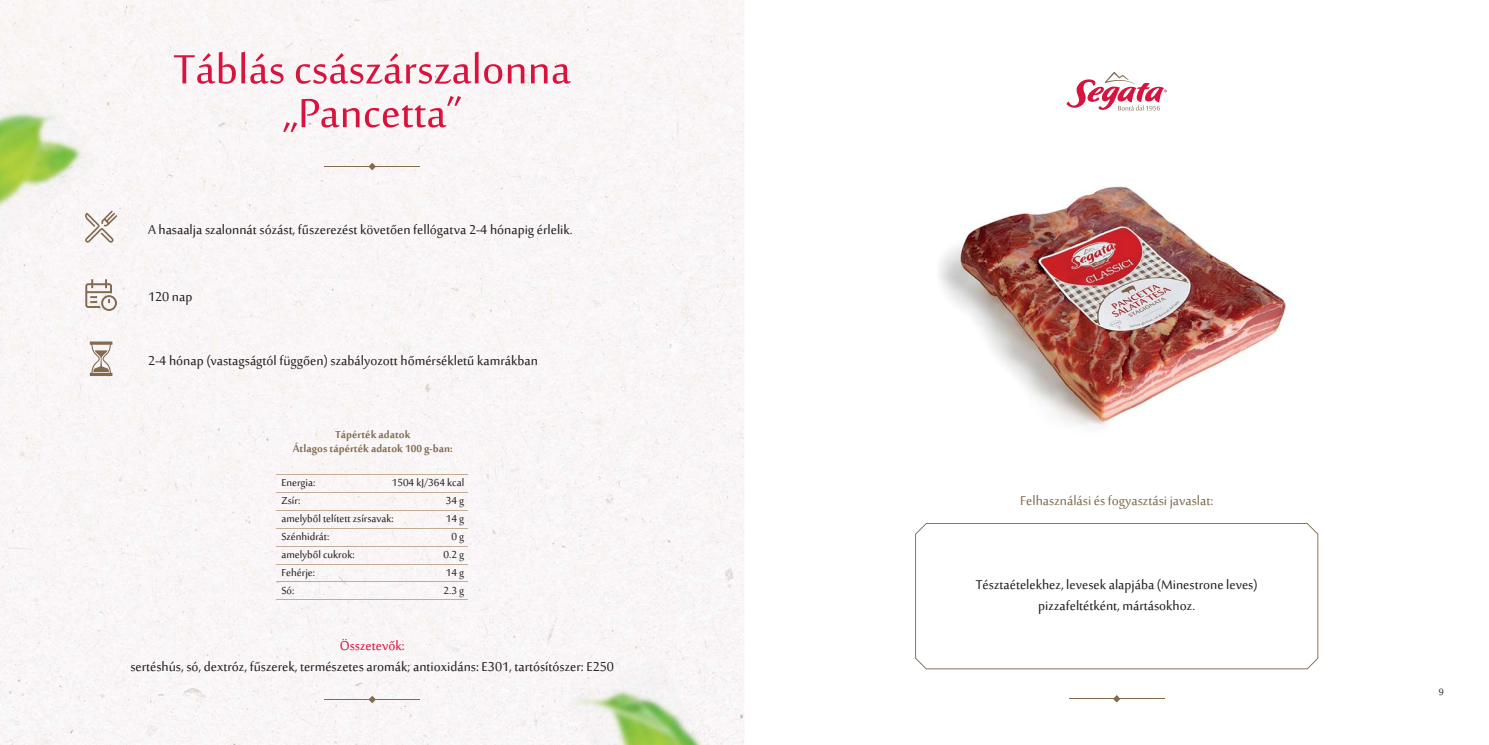
<style>
.page{position:relative;width:1489px;height:745px;background:#fff}
.page>*{position:absolute;margin:0;border:0;box-sizing:border-box;transform-origin:0 0}
.t1{font:56.25px/43.8px "Sakkal Majalla";color:#d7143f;text-align:center}
.t2{font:17.5px/21px "Sakkal Majalla";color:#231f20;text-align:center}
.t3{font:17.5px "Sakkal Majalla";color:#836b50}
.t4{font:17.5px "Sakkal Majalla";color:#d7143f}
.t5{font:13.88px "Sakkal Majalla";color:#231f20}
.t6{font:700 13.88px/13.9px "Sakkal Majalla";color:#836b50;text-align:center}
.t7{font:12.5px "Sakkal Majalla";color:#231f20}
</style>
<div class="page">
<div style="left:0;top:0;width:744px;height:744px;background:#f9f6f6"></div>
<img style="left:940px;top:110px;width:346px;height:317px">
<hr style="left:276px;top:474px;width:192px;height:1px;background:#c2ac97">
<hr style="left:276px;top:492px;width:192px;height:1px;background:#c2ac97">
<hr style="left:276px;top:509px;width:192px;height:1px;background:#c2ac97">
<hr style="left:276px;top:527px;width:192px;height:1px;background:#c2ac97">
<hr style="left:276px;top:545px;width:192px;height:1px;background:#c2ac97">
<hr style="left:276px;top:563px;width:192px;height:1px;background:#c2ac97">
<hr style="left:276px;top:581px;width:192px;height:1px;background:#c2ac97">
<hr style="left:276px;top:599px;width:192px;height:1px;background:#c2ac97">
<hr style="left:324px;top:166px;width:96px;height:1px;background:#836b50">
<svg style="left:368px;top:163px;width:8px;height:7px"></svg>
<hr style="left:324px;top:698px;width:96px;height:1px;background:#836b50">
<svg style="left:368px;top:695px;width:8px;height:7px"></svg>
<svg style="left:101px;top:210px;width:16px;height:33px"></svg>
<svg style="left:85px;top:279px;width:32px;height:32px"></svg>
<svg style="left:90px;top:341px;width:22px;height:35px"></svg>
<hr style="left:1068px;top:698px;width:96px;height:1px;background:#836b50">
<svg style="left:1113px;top:695px;width:7px;height:7px"></svg>
<svg style="left:915px;top:523px;width:403px;height:146px"></svg>
<svg style="left:1066px;top:72px;width:100px;height:38px"></svg>
<img style="left:0;top:82px;width:101px;height:164px">
<img style="left:567px;top:654px;width:137px;height:90px">
<h1 class="t1" style="left:173px;top:42px;width:399px">Táblás császárszalonna „Pancetta”</h1>
<p class="t2" style="left:148px;top:217px;width:426px">A hasaalja szalonnát sózást, fűszerezést követően fellógatva 2-4 hónapig érlelik.</p>
<p class="t2" style="left:148px;top:284px;width:46px">120 nap</p>
<p class="t2" style="left:148px;top:348px;width:391px">2-4 hónap (vastagságtól függően) szabályozott hőmérsékletű kamrákban</p>
<p class="t6" style="left:293px;top:426px;width:161px">Tápérték adatok<br>Átlagos tápérték adatok 100 g-ban:</p>
<p class="t5" style="left:281px;top:473px;width:36px">Energia:</p>
<p class="t5" style="left:392px;top:473px;width:74px">1504 kJ/364 kcal</p>
<p class="t5" style="left:281px;top:491px;width:20px">Zsír:</p>
<p class="t5" style="left:446px;top:491px;width:20px">34 g</p>
<p class="t5" style="left:281px;top:509px;width:114px">amelyből telített zsírsavak:</p>
<p class="t5" style="left:446px;top:509px;width:20px">14 g</p>
<p class="t5" style="left:281px;top:527px;width:49px">Szénhidrát:</p>
<p class="t5" style="left:451px;top:527px;width:14px">0 g</p>
<p class="t5" style="left:281px;top:545px;width:75px">amelyből cukrok:</p>
<p class="t5" style="left:443px;top:545px;width:22px">0.2 g</p>
<p class="t5" style="left:281px;top:563px;width:35px">Fehérje:</p>
<p class="t5" style="left:446px;top:563px;width:20px">14 g</p>
<p class="t5" style="left:281px;top:580px;width:14px">Só:</p>
<p class="t5" style="left:443px;top:580px;width:22px">2.3 g</p>
<p class="t4" style="left:340px;top:633px;width:66px">Összetevők:</p>
<p class="t2" style="left:130px;top:653px;width:485px">sertéshús, só, dextróz, fűszerek, természetes aromák; antioxidáns: E301, tartósítószer: E250</p>
<p class="t3" style="left:1019px;top:488px;width:195px">Felhasználási és fogyasztási javaslat:</p>
<p class="t2" style="left:975px;top:572px;width:283px">Tésztaételekhez, levesek alapjába (Minestrone leves) pizzafeltétként, mártásokhoz.</p>
<p class="t7" style="left:1438px;top:683px;width:7px">9</p>
</div>
